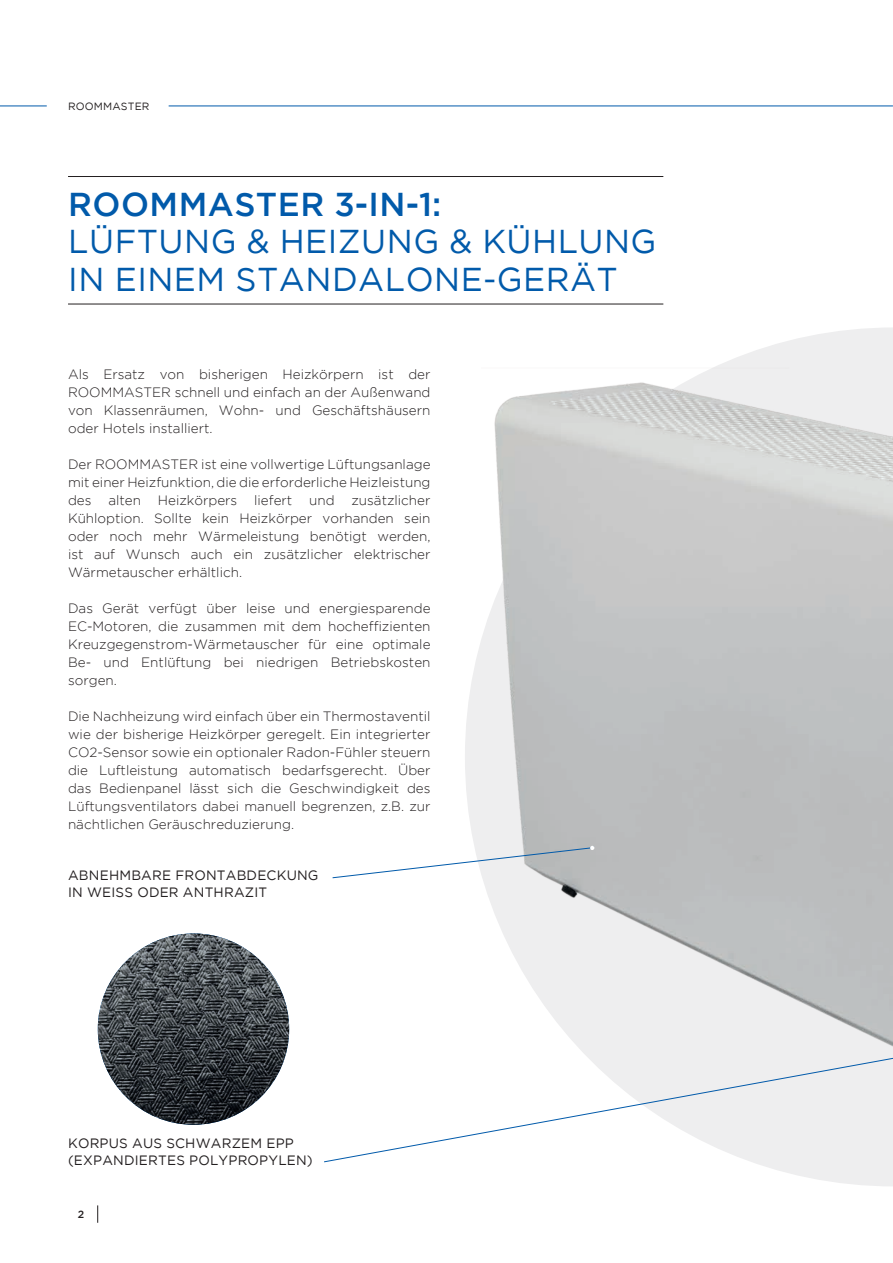
<style>
.page{position:relative;width:893px;height:1263px;background:#fff}
.page>*{position:absolute;margin:0;border:0;box-sizing:border-box;transform-origin:0 0}
.t1{font:33px/37.5px "Gotham";letter-spacing:.015em;color:#015aaa}
.t2{font:500 33px "Gotham";letter-spacing:.015em;color:#015aaa}
.t3{font:300 13.5px/18px "Gotham";color:#231f20;text-align:justify}
.t4{font:13.5px/16.2px "Gotham";letter-spacing:.015em;color:#231f20}
.t5{font:10.5px "Gotham";letter-spacing:.015em;color:#231f20}
.t6{font:500 10.5px "Gotham";color:#231f20}
</style>
<div class="page">
<hr style="left:0;top:106px;width:47px;height:1px;background:#015aaa">
<svg style="left:97px;top:1205px;width:1px;height:18px"></svg>
<hr style="left:169px;top:106px;width:724px;height:1px;background:#015aaa">
<svg style="left:465px;top:328px;width:428px;height:858px"></svg>
<hr style="left:68px;top:176px;width:595px;height:1px;background:#231f20">
<hr style="left:68px;top:304px;width:595px;height:1px;background:#231f20">
<img style="left:482px;top:366px;width:411px;height:799px">
<img style="left:98px;top:933px;width:191px;height:192px;border-radius:96px">
<svg style="left:324px;top:1002px;width:569px;height:161px"></svg>
<svg style="left:332px;top:846px;width:262px;height:32px"></svg>
<p class="t5" style="left:68px;top:99px;width:83px">ROOMMASTER</p>
<h1 class="t2" style="left:68px;top:183px;width:375px">ROOMMASTER 3-IN-1:</h1>
<h1 class="t1" style="left:68px;top:222px;width:590px">LÜFTUNG &amp; HEIZUNG &amp; KÜHLUNG<br>IN EINEM STANDALONE-GERÄT</h1>
<p class="t3" style="left:68px;top:364px;width:364px">Als Ersatz von bisherigen Heizkörpern ist der ROOMMASTER schnell und einfach an der Außenwand von Klassenräumen, Wohn- und Geschäftshäusern oder Hotels installiert.</p>
<p class="t3" style="left:68px;top:454px;width:364px">Der ROOMMASTER ist eine vollwertige Lüftungsanlage mit einer Heizfunktion, die die erforderliche Heizleistung des alten Heizkörpers liefert und zusätzlicher Kühloption. Sollte kein Heizkörper vorhanden sein oder noch mehr Wärmeleistung benötigt werden, ist auf Wunsch auch ein zusätzlicher elektrischer Wärmetauscher erhältlich.</p>
<p class="t3" style="left:68px;top:598px;width:364px">Das Gerät verfügt über leise und energiesparende EC-Motoren, die zusammen mit dem hocheffizienten Kreuzgegenstrom-Wärmetauscher für eine optimale Be- und Entlüftung bei niedrigen Betriebskosten sorgen.</p>
<p class="t3" style="left:68px;top:706px;width:364px">Die Nachheizung wird einfach über ein Thermostaventil wie der bisherige Heizkörper geregelt. Ein integrierter CO2-Sensor sowie ein optionaler Radon-Fühler steuern die Luftleistung automatisch bedarfsgerecht. Über das Bedienpanel lässt sich die Geschwindigkeit des Lüftungsventilators dabei manuell begrenzen, z.B. zur nächtlichen Geräuschreduzierung.</p>
<p class="t4" style="left:68px;top:867px;width:252px">ABNEHMBARE FRONTABDECKUNG<br>IN WEISS ODER ANTHRAZIT</p>
<p class="t4" style="left:68px;top:1135px;width:246px">KORPUS AUS SCHWARZEM EPP (EXPANDIERTES POLYPROPYLEN)</p>
<p class="t6" style="left:78px;top:1208px;width:8px">2</p>
</div>
